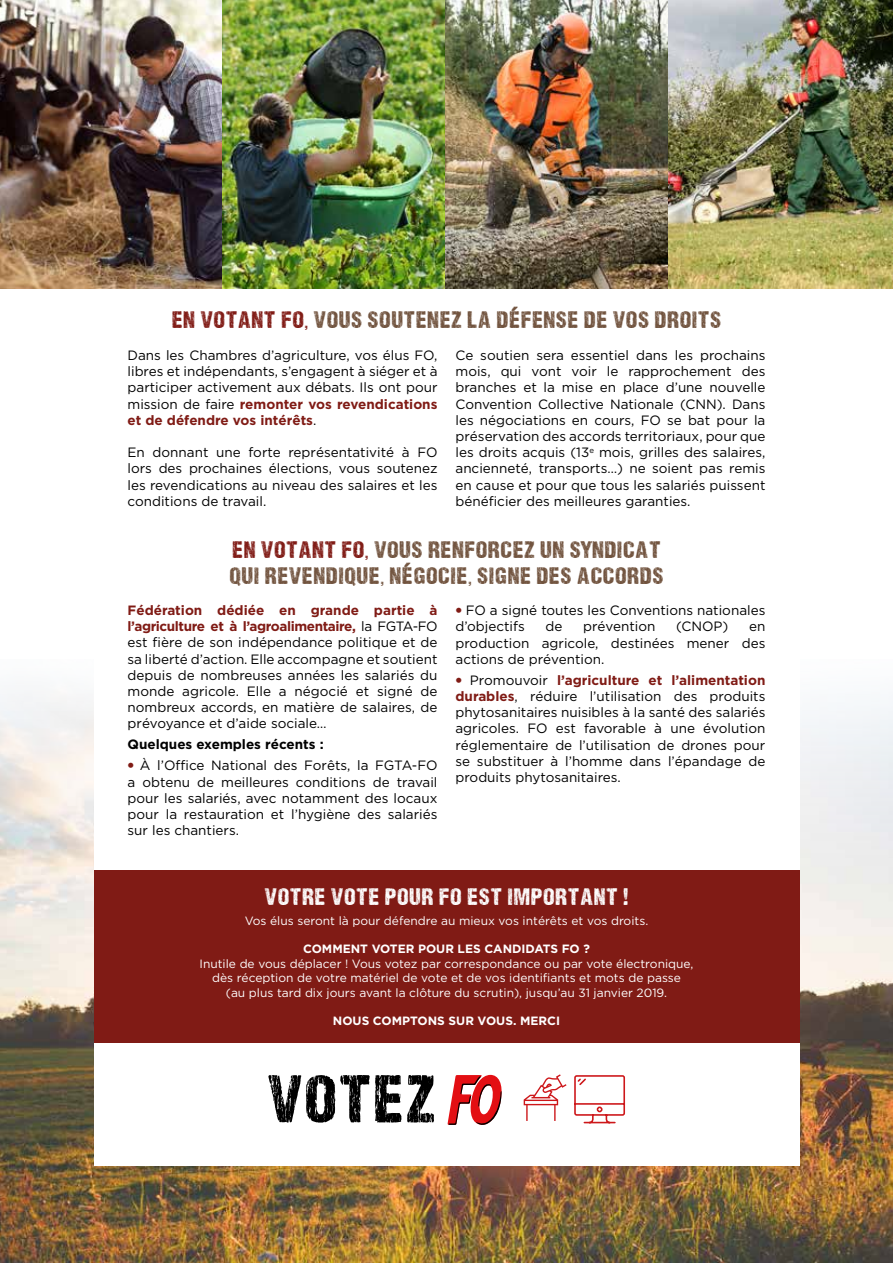
<style>
.page{position:relative;width:893px;height:1263px;background:#fff}
.page>*{position:absolute;margin:0;border:0;box-sizing:border-box;transform-origin:0 0}
.t1{font:900 67.95px "DCC Sharp Distress";letter-spacing:.05em;color:#000}
.t2{font:900 24px/25.5px "DCC Sharp Distress";letter-spacing:.05em;color:#71533e}
.t3{font:900 24px "DCC Sharp Distress";letter-spacing:.05em;color:#fff}
.t4{font:13.5px/16.2px "Gotham";color:#000;text-align:justify}
.t5{font:700 13.5px "Gotham";color:#000}
.t6{font:12px/14.4px "Gotham";color:#fff;text-align:center}
.t7{font:700 12px "Gotham";color:#fff}
.s1{color:#801b15}
.s2{font-weight:700;color:#801b15}
.s3{font-weight:900;color:#801b15}
</style>
<div class="page">
<img style="left:0;top:0;width:222px;height:289px">
<img style="left:222px;top:0;width:223px;height:289px">
<img style="left:445px;top:0;width:224px;height:289px">
<img style="left:669px;top:0;width:224px;height:289px">
<img style="left:0;top:692px;width:893px;height:571px">
<div style="left:94px;top:289px;width:705px;height:876px;background:#fff"></div>
<div style="left:94px;top:870px;width:705px;height:172px;background:#801b15"></div>
<svg style="left:447px;top:1075px;width:55px;height:50px"></svg>
<svg style="left:524px;top:1074px;width:42px;height:47px"></svg>
<svg style="left:574px;top:1075px;width:52px;height:49px"></svg>
<h2 class="t2" style="left:172px;top:307px;width:550px"><span class="s1">EN VOTANT FO,</span> VOUS SOUTENEZ LA DÉFENSE DE VOS DROITS</h2>
<p class="t4" style="left:128px;top:347px;width:311px">Dans les Chambres d’agriculture, vos élus FO, libres et indépendants, s’engagent à siéger et à participer activement aux débats. Ils ont pour mission de faire <span class="s2">remonter vos revendications et de défendre vos intérêts</span>.</p>
<p class="t4" style="left:128px;top:444px;width:311px">En donnant une forte représentativité à FO lors des prochaines élections, vous soutenez les revendications au niveau des salaires et les conditions de travail.</p>
<p class="t4" style="left:455px;top:347px;width:311px">Ce soutien sera essentiel dans les prochains mois, qui vont voir le rapprochement des branches et la mise en place d’une nouvelle Convention Collective Nationale (CNN). Dans les négociations en cours, FO se bat pour la préservation des accords territoriaux, pour que les droits acquis (13<sup>e</sup> mois, grilles des salaires, ancienneté, transports…) ne soient pas remis en cause et pour que tous les salariés puissent bénéficier des meilleures garanties.</p>
<h2 class="t2" style="left:230px;top:537px;width:435px"><span class="s1">EN VOTANT FO,</span> VOUS RENFORCEZ UN SYNDICAT<br>QUI REVENDIQUE, NÉGOCIE, SIGNE DES ACCORDS</h2>
<p class="t4" style="left:128px;top:602px;width:311px"><span class="s2">Fédération dédiée en grande partie à l’agriculture et à l’agroalimentaire,</span> la FGTA-FO est fière de son indépendance politique et de sa liberté d’action. Elle accompagne et soutient depuis de nombreuses années les salariés du monde agricole. Elle a négocié et signé de nombreux accords, en matière de salaires, de prévoyance et d’aide sociale…</p>
<p class="t5" style="left:128px;top:737px;width:198px">Quelques exemples récents :</p>
<p class="t4" style="left:128px;top:757px;width:311px"><span class="s3">•</span> À l’Office National des Forêts, la FGTA-FO a obtenu de meilleures conditions de travail pour les salariés, avec notamment des locaux pour la restauration et l’hygiène des salariés sur les chantiers.</p>
<p class="t4" style="left:455px;top:602px;width:311px"><span class="s3">•</span> FO a signé toutes les Conventions nationales d’objectifs</p>
<p class="t4" style="left:545px;top:618px;width:18px">de</p>
<p class="t4" style="left:583px;top:618px;width:74px">prévention</p>
<p class="t4" style="left:676px;top:618px;width:54px">(CNOP)</p>
<p class="t4" style="left:455px;top:618px;width:311px;text-indent:294px">en production agricole, destinées mener des actions de prévention.</p>
<p class="t4" style="left:455px;top:672px;width:311px"><span class="s3">•</span> Promouvoir <span class="s2">l’agriculture et l’alimentation durables</span>, réduire l’utilisation des produits phytosanitaires nuisibles à la santé des salariés agricoles. FO est favorable à une évolution réglementaire de l’utilisation de drones pour se substituer à l’homme dans l’épandage de produits phytosanitaires.</p>
<h2 class="t3" style="left:265px;top:883px;width:365px">VOTRE VOTE POUR FO EST IMPORTANT !</h2>
<p class="t6" style="left:245px;top:913px;width:405px">Vos élus seront là pour défendre au mieux vos intérêts et vos droits.</p>
<p class="t7" style="left:303px;top:942px;width:288px">COMMENT VOTER POUR LES CANDIDATS FO ?</p>
<p class="t6" style="left:200px;top:956px;width:495px">Inutile de vous déplacer ! Vous votez par correspondance ou par vote électronique, dès réception de votre matériel de vote et de vos identifiants et mots de passe<br>(au plus tard dix jours avant la clôture du scrutin), jusqu’au 31 janvier 2019.</p>
<p class="t7" style="left:333px;top:1014px;width:229px">NOUS COMPTONS SUR VOUS. MERCI</p>
<h1 class="t1" style="left:268px;top:1061px;width:168px">VOTEZ</h1>
</div>
